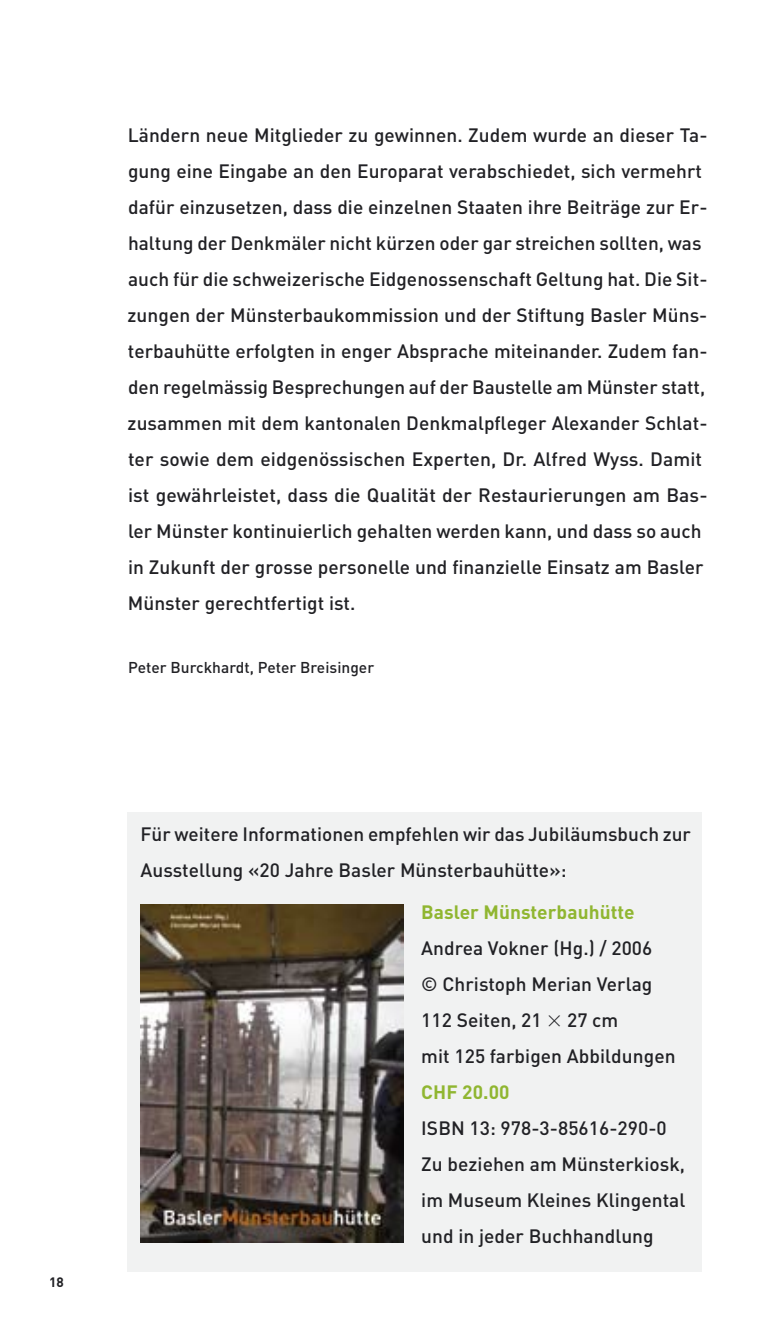
<style>
.page{position:relative;width:766px;height:1340px;background:#fff}
.page>*{position:absolute;margin:0;border:0;box-sizing:border-box;transform-origin:0 0}
.t1{font:500 19.12px/36px "DIN";letter-spacing:.005em;color:#212125}
.t2{font:700 19.12px "DIN";letter-spacing:.005em;color:#90b631}
.t3{font:500 15.53px "DIN";letter-spacing:.005em;color:#212125}
.t4{font:700 13.5px "DIN";color:#212125}
.s1{font-family:"Universal Greekwith Math Pi";font-weight:400}
</style>
<div class="page">
<div style="left:128px;top:812px;width:574px;height:459px;background:#f1f2f2"></div>
<img style="left:140px;top:904px;width:263px;height:338px">
<p class="t4" style="left:49px;top:1273px;width:16px">18</p>
<p class="t1" style="left:128px;top:116px;width:581px">Ländern neue Mitglieder zu gewinnen. Zudem wurde an dieser Ta&shy;gung eine Eingabe an den Europarat verabschiedet, sich vermehrt dafür einzusetzen, dass die einzelnen Staaten ihre Beiträge zur Er&shy;haltung der Denkmäler nicht kürzen oder gar streichen sollten, was auch für die schweizerische Eidgenossenschaft Geltung hat. Die Sit&shy;zungen der Münsterbaukommission und der Stiftung Basler Müns&shy;terbauhütte erfolgten in enger Absprache miteinander. Zudem fan&shy;den regelmässig Besprechungen auf der Baustelle am Münster statt, zusammen mit dem kantonalen Denkmalpfleger Alexander Schlat&shy;ter sowie dem eidgenössischen Experten, Dr. Alfred Wyss. Damit ist gewährleistet, dass die Qualität der Restaurierungen am Bas&shy;ler Münster kontinuierlich gehalten werden kann, und dass so auch in Zukunft der grosse personelle und finanzielle Einsatz am Basler Münster gerechtfertigt ist.</p>
<p class="t3" style="left:128px;top:657px;width:247px">Peter Burckhardt, Peter Breisinger</p>
<p class="t1" style="left:140px;top:815px;width:552px">Für weitere Informationen empfehlen wir das Jubiläumsbuch zur<br>Ausstellung «20 Jahre Basler Münsterbauhütte»:</p>
<p class="t2" style="left:421px;top:899px;width:215px">Basler Münsterbauhütte</p>
<p class="t1" style="left:421px;top:929px;width:256px">Andrea Vokner (Hg.) / 2006<br>© Christoph Merian Verlag<br>112 Seiten, 21 <span class="s1">3</span> 27 cm<br>mit 125 farbigen Abbildungen</p>
<p class="t2" style="left:421px;top:1079px;width:90px">CHF 20.00</p>
<p class="t1" style="left:421px;top:1109px;width:265px">ISBN 13: 978-3-85616-290-0<br>Zu beziehen am Münsterkiosk, im Museum Kleines Klingental und in jeder Buchhandlung</p>
</div>
